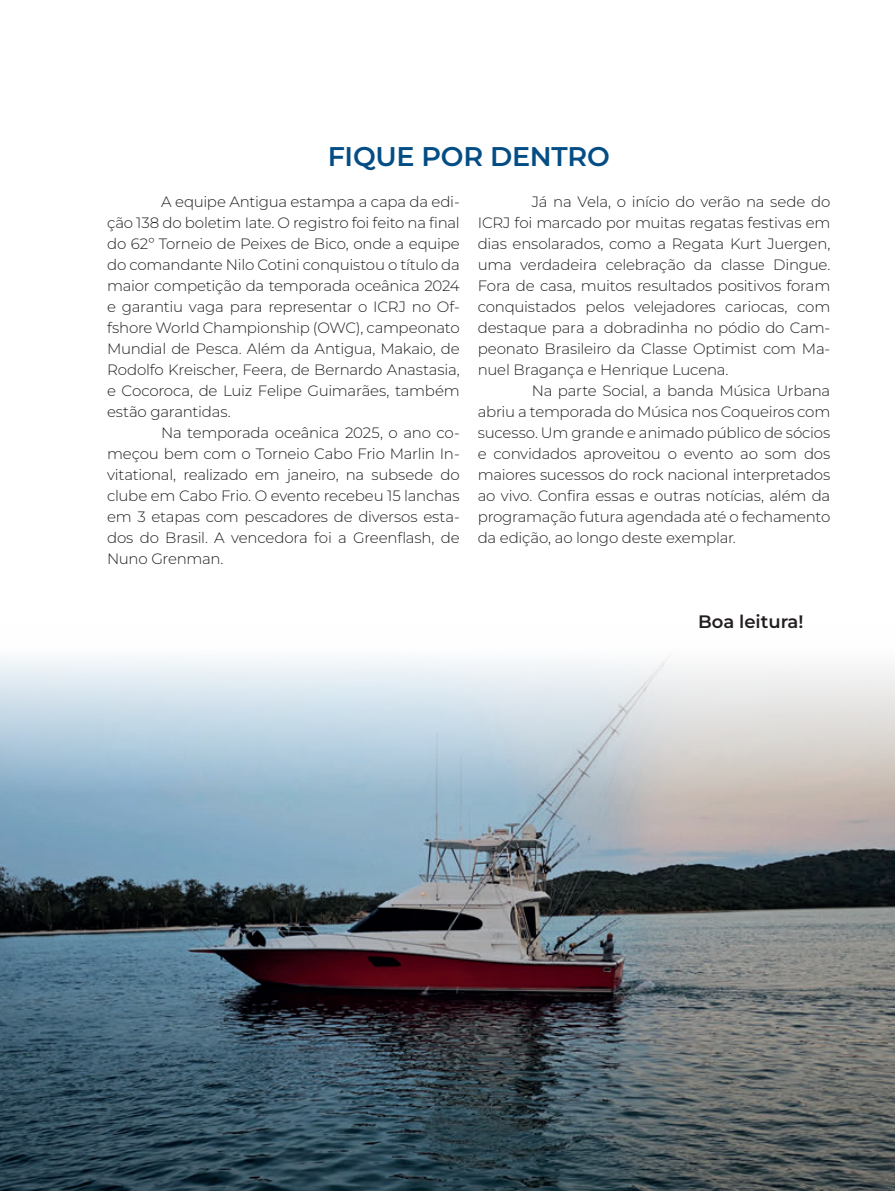
<style>
.page{position:relative;width:895px;height:1191px;background:#fff}
.page>*{position:absolute;margin:0;border:0;box-sizing:border-box;transform-origin:0 0}
.Titulo{font:600 27px "Montserrat";letter-spacing:-.01em;color:#034d84}
.Texto_Principal{font:600 18px "Montserrat";color:#231f20}
.Texto_Principal-2{font:300 15px/21px "Montserrat";letter-spacing:-.015em;color:#231f20;text-align:justify}
</style>
<div class="page">
<img style="left:894px;top:668px;width:1px;height:521px">
<img style="left:0;top:657px;width:894px;height:534px">
<p class="Titulo" style="left:328px;top:138px;width:283px">FIQUE POR DENTRO</p>
<p class="Texto_Principal-2" style="left:107px;top:191px;width:354px;text-indent:54px">A equipe Antigua estampa a capa da edi&shy;ção 138 do boletim Iate. O registro foi feito na final do 62º Torneio de Peixes de Bico, onde a equipe do comandante Nilo Cotini conquistou o título da maior competição da temporada oceânica 2024 e garantiu vaga para representar o ICRJ no Of&shy;fshore World Championship (OWC), campeonato Mundial de Pesca. Além da Antigua, Makaio, de Rodolfo Kreischer, Feera, de Bernardo Anastasia, e Cocoroca, de Luiz Felipe Guimarães, também estão garantidas.</p>
<p class="Texto_Principal-2" style="left:107px;top:422px;width:354px;text-indent:54px">Na temporada oceânica 2025, o ano co&shy;meçou bem com o Torneio Cabo Frio Marlin In&shy;vitational, realizado em janeiro, na subsede do clube em Cabo Frio. O evento recebeu 15 lanchas em 3 etapas com pescadores de diversos esta&shy;dos do Brasil. A vencedora foi a Greenflash, de Nuno Grenman.</p>
<p class="Texto_Principal-2" style="left:477px;top:191px;width:354px;text-indent:54px">Já na Vela, o início do verão na sede do ICRJ foi marcado por muitas regatas festivas em dias ensolarados, como a Regata Kurt Juergen, uma verdadeira celebração da classe Dingue.<br>Fora de casa, muitos resultados positivos foram conquistados pelos velejadores cariocas, com destaque para a dobradinha no pódio do Cam&shy;peonato Brasileiro da Classe Optimist com Ma&shy;nuel Bragança e Henrique Lucena.</p>
<p class="Texto_Principal-2" style="left:477px;top:380px;width:354px;text-indent:54px">Na parte Social, a banda Música Urbana abriu a temporada do Música nos Coqueiros com sucesso. Um grande e animado público de sócios e convidados aproveitou o evento ao som dos maiores sucessos do rock nacional interpretados ao vivo. Confira essas e outras notícias, além da programação futura agendada até o fechamento da edição, ao longo deste exemplar.</p>
<p class="Texto_Principal" style="left:698px;top:610px;width:107px">Boa leitura!</p>
</div>
